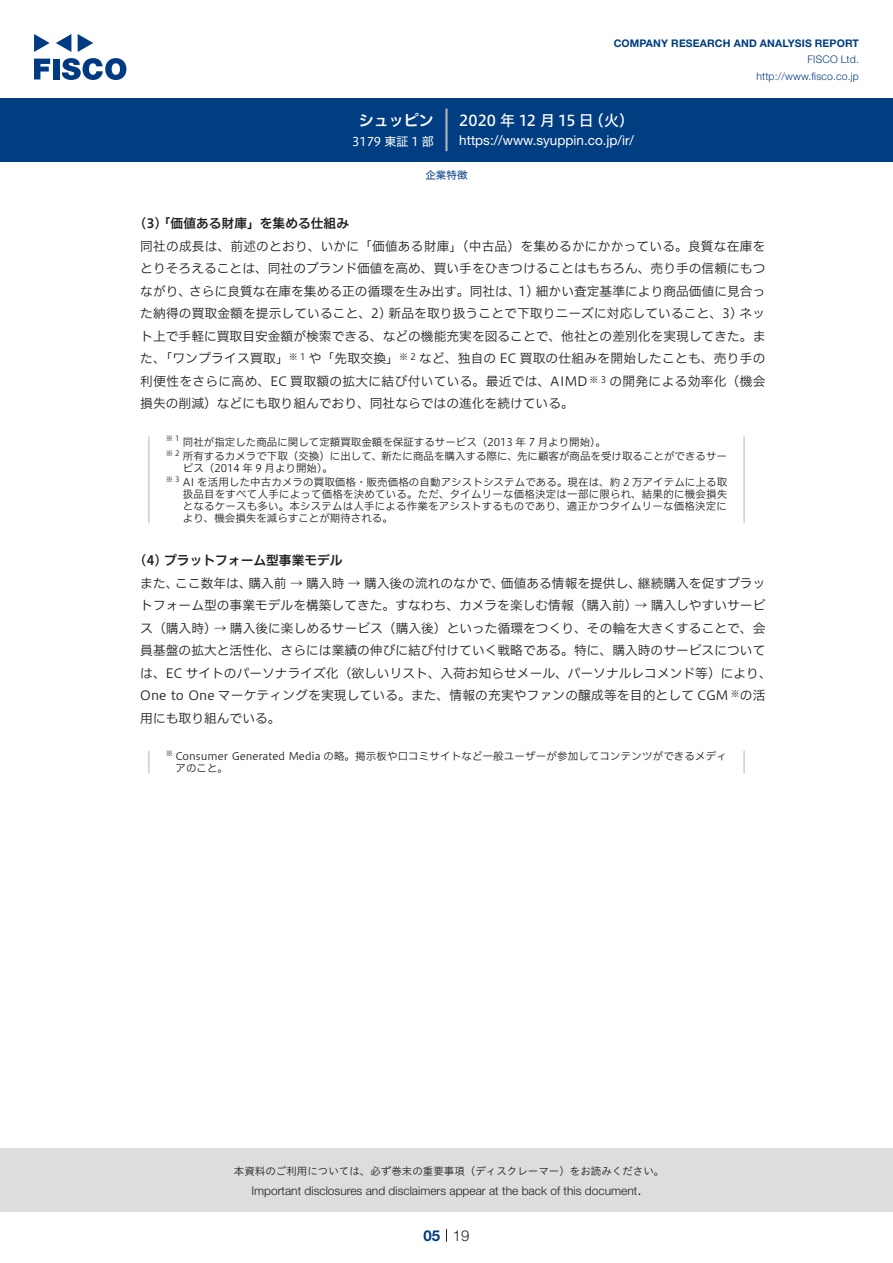
<style>
.page{position:relative;width:893px;height:1263px;background:#fff}
.page>*{position:absolute;margin:0;border:0;box-sizing:border-box;transform-origin:0 0}
.t1{font:15px "Hiragino UD Sans F Std N W5";letter-spacing:.005em;color:#fff}
.t2{font:15px "Hiragino UD Sans F Std N W6";color:#fff}
.t3{font:300 15px "Helvetica Neue LT Std";color:#231f20}
.t4{font:700 15px "Helvetica Neue LT Std";color:#003d81}
.t5{font:13.5px "Helvetica Neue LT Std";color:#fff}
.t6{font:12.75px/22.5px "Hiragino UD Sans F Std N W3";color:#231f20}
.t7{font:12.75px "Hiragino UD Sans F Std N W6";color:#231f20}
.t8{font:12.75px "Hiragino UD Sans F Std N W3";letter-spacing:.025em;color:#231f20}
.t9{font:300 12px "Helvetica Neue LT Std";color:#231f20}
.t10{font:12px "Hiragino UD Sans F Std N W4";color:#fff}
.t11{font:10.5px/12px "Hiragino UD Sans F Std N W3";color:#231f20;text-align:justify}
.t12{font:10.5px "Hiragino UD Sans Std W3";color:#231f20}
.t13{font:700 10.5px "Helvetica Neue LT Std";letter-spacing:.015em;color:#003d81}
.t14{font:300 10.5px/16.5px "Helvetica Neue LT Std";letter-spacing:.015em;color:#003d81;text-align:right}
.t15{font:10.5px "Hiragino UD Sans F Std N W4";color:#003d81}
.t16{font:8.85px "Hiragino UD Sans F Std N W3";color:#231f20}
.t17{font:7.35px "Hiragino UD Sans F Std N W3";color:#231f20}
</style>
<div class="page">
<div style="left:0;top:1148px;width:893px;height:64px;background:#ddd"></div>
<svg style="left:34px;top:59px;width:16px;height:20px"></svg>
<div style="left:53px;top:59px;width:6px;height:20px;background:#003a83"></div>
<svg style="left:62px;top:58px;width:64px;height:22px"></svg>
<svg style="left:34px;top:34px;width:16px;height:18px"></svg>
<svg style="left:78px;top:34px;width:15px;height:18px"></svg>
<svg style="left:56px;top:34px;width:15px;height:18px"></svg>
<div style="left:0;top:98px;width:893px;height:64px;background:#003d81"></div>
<hr style="left:445px;top:109px;width:3px;height:42px;background:#b5b5b6">
<svg style="left:446px;top:1229px;width:1px;height:13px"></svg>
<hr style="left:148px;top:436px;width:2px;height:87px;background:#d3d3d3">
<hr style="left:743px;top:436px;width:2px;height:87px;background:#d3d3d3">
<hr style="left:148px;top:751px;width:2px;height:22px;background:#d3d3d3">
<hr style="left:743px;top:751px;width:2px;height:22px;background:#d3d3d3">
<p class="t2" style="left:359px;top:109px;width:77px">シュッピン</p>
<p class="t10" style="left:352px;top:132px;width:83px">3179 東証 1 部</p>
<p class="t13" style="left:614px;top:37px;width:247px">COMPANY RESEARCH AND ANALYSIS REPORT</p>
<p class="t14" style="left:756px;top:51px;width:104px">FISCO Ltd. http://www.fisco.co j p.</p>
<p class="t1" style="left:589px;top:109px;width:47px">（火(</p>
<p class="t1" style="left:459px;top:109px;width:136px">2020 年 12 月 15 日</p>
<p class="t5" style="left:459px;top:132px;width:176px">https://www.syuppin. c o j p. /i r/</p>
<p class="t15" style="left:425px;top:167px;width:43px">企業特徴</p>
<p class="t7" style="left:140px;top:214px;width:210px">3( ) 「価値ある財庫」を集める仕組み</p>
<p class="t6" style="left:140px;top:234px;width:627px">同社の成長は、前述のとおり、いかに「価値ある財庫」（中古品）を集めるかにかかっている。良質な在庫をとりそろえることは、同社のブランド価値を高め、買い手をひきつけることはもちろん、売り手の信頼にもつ</p>
<p class="t6" style="left:519px;top:279px;width:248px">1) 細かい査定基準により商品価値に見合っ</p>
<p class="t6" style="left:140px;top:279px;width:52px">ながり、</p>
<p class="t6" style="left:140px;top:301px;width:626px">た納得の買取金額を提示していること、2) 新品を取り扱うことで下取りニーズに対応していること、3) ネッ</p>
<p class="t6" style="left:140px;top:324px;width:627px">ト上で手軽に買取目安金額が検索できる、などの機能充実を図ることで、他社との差別化を実現してきた。ま</p>
<p class="t6" style="left:419px;top:346px;width:348px">など、独自の EC 買取の仕組みを開始したことも、売り手の</p>
<p class="t6" style="left:189px;top:279px;width:333px">さらに良質な在庫を集める正の循環を生み出す。同社は、</p>
<p class="t6" style="left:140px;top:346px;width:159px">た、「ワンプライス買取」<sup>※</sup></p>
<p class="t6" style="left:309px;top:346px;width:101px">や「先取交換」<sup>※</sup></p>
<p class="t16" style="left:410px;top:350px;width:7px">2</p>
<p class="t16" style="left:300px;top:350px;width:7px">1</p>
<p class="t6" style="left:140px;top:369px;width:449px">利便性をさらに高め、EC 買取額の拡大に結び付いている。最近では、AIMD損失の削減）などにも取り組んでおり、同社ならではの進化を続けている。</p>
<p class="t8" style="left:609px;top:371px;width:157px">の開発による効率化（機会</p>
<p class="t16" style="left:590px;top:373px;width:18px">※ 3</p>
<p class="t17" style="left:166px;top:433px;width:15px">※1</p>
<p class="t11" style="left:183px;top:435px;width:425px">同社が指定した商品に関して定額買取金額を保証するサービス（2013 年 7 月より開始）。</p>
<p class="t17" style="left:166px;top:447px;width:15px">※2</p>
<p class="t11" style="left:183px;top:449px;width:546px">所有するカメラで下取（交換）に出して、新たに商品を購入する際に、先に顧客が商品を受け取ることができるサー</p>
<p class="t11" style="left:183px;top:461px;width:152px">ビス（2014 年 9 月より開始）。</p>
<p class="t11" style="left:183px;top:487px;width:546px">扱品目をすべて人手によって価格を決めている。ただ、タイムリーな価格決定は一部に限られ、結果的に機会損失となるケースも多い。本システムは人手による作業をアシストするものであり、適正かつタイムリーな価格決定により、機会損失を減らすことが期待される。</p>
<p class="t7" style="left:140px;top:550px;width:204px">4( ) プラットフォーム型事業モデル</p>
<p class="t6" style="left:638px;top:571px;width:129px">継続購入を促すプラッ</p>
<p class="t17" style="left:166px;top:473px;width:15px">※3</p>
<p class="t11" style="left:183px;top:475px;width:546px">AI を活用した中古カメラの買取価格・販売価格の自動アシストシステムである。現在は、約 2 万アイテムに上る取</p>
<p class="t6" style="left:248px;top:571px;width:257px">購入前 → 購入時 → 購入後の流れのなかで、</p>
<p class="t6" style="left:175px;top:571px;width:78px">ここ数年は、</p>
<p class="t6" style="left:501px;top:571px;width:142px">価値ある情報を提供し、</p>
<p class="t6" style="left:140px;top:571px;width:40px">また、</p>
<p class="t6" style="left:140px;top:593px;width:627px">トフォーム型の事業モデルを構築してきた。すなわち、カメラを楽しむ情報（購入前）→ 購入しやすいサービ</p>
<p class="t6" style="left:140px;top:616px;width:627px">ス（購入時）→ 購入後に楽しめるサービス（購入後）といった循環をつくり、その輪を大きくすることで、会</p>
<p class="t6" style="left:140px;top:638px;width:627px">員基盤の拡大と活性化、さらには業績の伸びに結び付けていく戦略である。特に、購入時のサービスについて</p>
<p class="t6" style="left:140px;top:661px;width:633px">は、EC サイトのパーソナライズ化（欲しいリスト、入荷お知らせメール、パーソナルレコメンド等）により、</p>
<p class="t6" style="left:740px;top:683px;width:27px">の活</p>
<p class="t6" style="left:140px;top:683px;width:589px">One to One マーケティングを実現している。また、情報の充実やファンの醸成等を目的として CGM用にも取り組んでいる。</p>
<p class="t11" style="left:176px;top:750px;width:553px">Consumer Generated Media の略。掲示板や口コミサイトなど一般ユーザーが参加してコンテンツができるメディ</p>
<p class="t16" style="left:731px;top:687px;width:10px">※</p>
<p class="t17" style="left:166px;top:748px;width:9px">※</p>
<p class="t11" style="left:176px;top:762px;width:54px">アのこと。</p>
<p class="t12" style="left:234px;top:1163px;width:432px">本資料のご利用については、必ず巻末の重要事項（ディスクレーマー）をお読みください。</p>
<p class="t3" style="left:637px;top:1180px;width:6px">.</p>
<p class="t9" style="left:251px;top:1183px;width:387px">Important disclosures and disclaimers appear at the back of this document</p>
<p class="t4" style="left:423px;top:1226px;width:18px">05</p>
<p class="t3" style="left:453px;top:1226px;width:18px">19</p>
</div>
